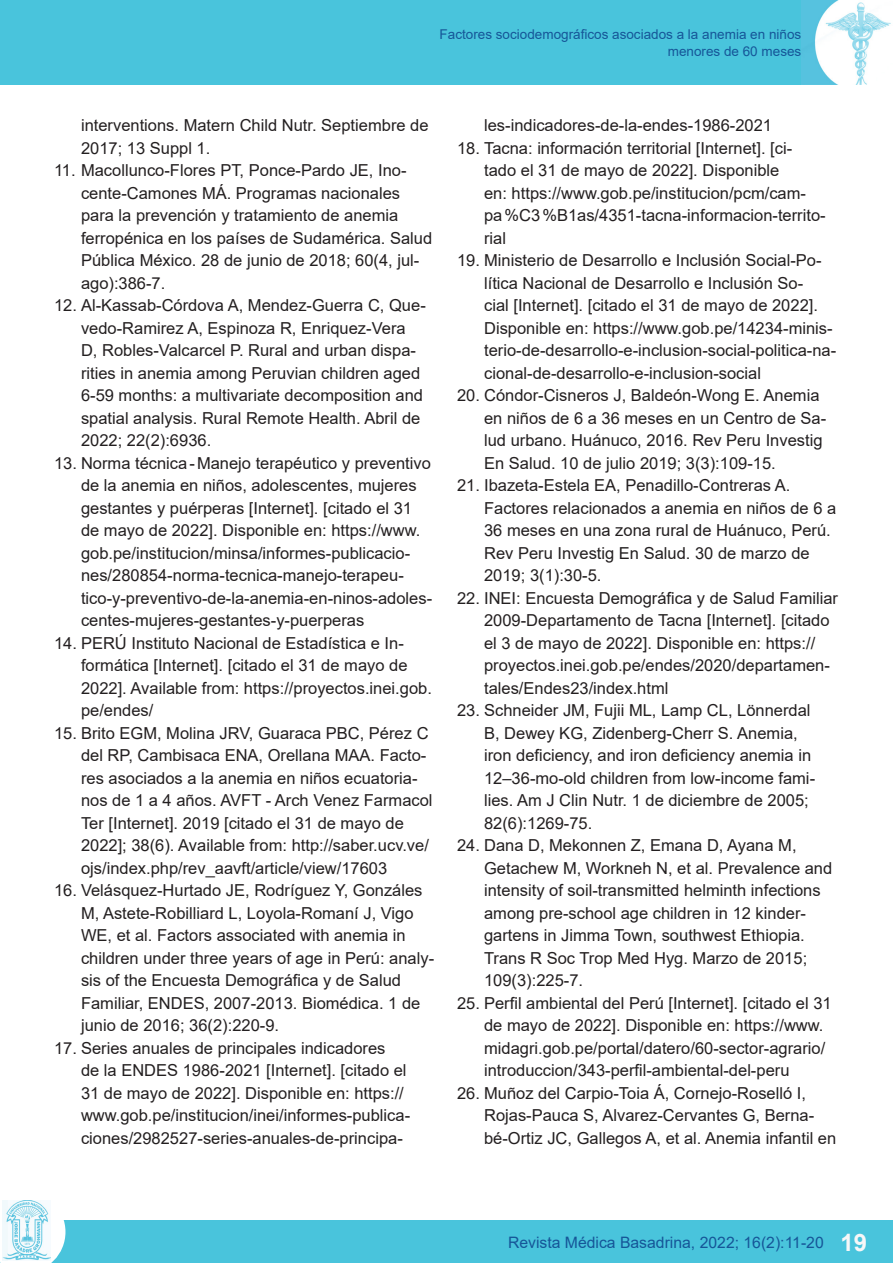
<style>
.page{position:relative;width:893px;height:1263px;background:#fff}
.page>*{position:absolute;margin:0;border:0;box-sizing:border-box;transform-origin:0 0}
.t1{font:700 24px "Arial";color:#f7f7f8}
.t2{font:16.5px/22.5px "Arial";color:#231f20}
.t3{font:15.75px "Arial";color:#165698}
.t4{font:13.5px/16.5px "Arial";color:#165698;text-align:right}
</style>
<div class="page">
<div style="left:1px;top:0;width:892px;height:85px;background:#49c4dc"></div>
<img style="left:801px;top:0;width:92px;height:85px">
<div style="left:0;top:1221px;width:893px;height:42px;background:#49c4dc"></div>
<svg style="left:0;top:1200px;width:65px;height:63px"></svg>
<img style="left:3px;top:1200px;width:48px;height:60px">
<p class="t4" style="left:440px;top:26px;width:363px">Factores sociodemográficos asociados a la anemia en niños menores de 60 meses</p>
<p class="t2" style="left:81px;top:114px;width:349px">interventions. Matern Child Nutr. Septiembre de<br>2017; 13 Suppl 1.</p>
<p class="t2" style="left:81px;top:159px;width:353px;text-indent:-27px">11. Macollunco-Flores PT, Ponce-Pardo JE, Ino&shy;cente-Camones MÁ. Programas nacionales para la prevención y tratamiento de anemia ferropénica en los países de Sudamérica. Salud Pública México. 28 de junio de 2018; 60(4, jul&shy;ago):386-7.</p>
<p class="t2" style="left:81px;top:294px;width:346px;text-indent:-27px">12. Al-Kassab-Córdova A, Mendez-Guerra C, Que&shy;vedo-Ramirez A, Espinoza R, Enriquez-Vera D, Robles-Valcarcel P. Rural and urban dispa&shy;rities in anemia among Peruvian children aged 6-59 months: a multivariate decomposition and spatial analysis. Rural Remote Health. Abril de 2022; 22(2):6936.</p>
<p class="t2" style="left:81px;top:451px;width:353px;text-indent:-27px">13. Norma técnica-Manejo terapéutico y preventivo de la anemia en niños, adolescentes, mujeres gestantes y puérperas [Internet]. [citado el 31 de mayo de 2022]. Disponible en: https://www. gob.pe/institucion/minsa/informes-publicacio&shy;nes/280854-norma-tecnica-manejo-terapeu&shy;tico-y-preventivo-de-la-anemia-en-ninos-adoles&shy;centes-mujeres-gestantes-y-puerperas</p>
<p class="t2" style="left:81px;top:631px;width:352px;text-indent:-27px">14. PERÚ Instituto Nacional de Estadística e In&shy;formática [Internet]. [citado el 31 de mayo de 2022]. Available from: https://proyectos.inei.gob. pe/endes/</p>
<p class="t2" style="left:81px;top:721px;width:353px;text-indent:-27px">15. Brito EGM, Molina JRV, Guaraca PBC, Pérez C del RP, Cambisaca ENA, Orellana MAA. Facto&shy;res asociados a la anemia en niños ecuatoria&shy;nos de 1 a 4 años. AVFT - Arch Venez Farmacol Ter [Internet]. 2019 [citado el 31 de mayo de 2022]; 38(6). Available from: http://saber.ucv.ve/ ojs/index.php/rev_aavft/article/view/17603</p>
<p class="t2" style="left:81px;top:879px;width:355px;text-indent:-27px">16. Velásquez-Hurtado JE, Rodríguez Y, Gonzáles M, Astete-Robilliard L, Loyola-Romaní J, Vigo WE, et al. Factors associated with anemia in children under three years of age in Perú: analy&shy;sis of the Encuesta Demográfica y de Salud Familiar, ENDES, 2007-2013. Biomédica. 1 de junio de 2016; 36(2):220-9.</p>
<p class="t2" style="left:81px;top:1036px;width:331px;text-indent:-27px">17. Series anuales de principales indicadores<br>de la ENDES 1986-2021 [Internet]. [citado el 31 de mayo de 2022]. Disponible en: https:// www.gob.pe/institucion/inei/informes-publica&shy;ciones/2982527-series-anuales-de-principa-</p>
<p class="t2" style="left:484px;top:114px;width:289px">les-indicadores-de-la-endes-1986-2021</p>
<p class="t2" style="left:484px;top:136px;width:343px;text-indent:-27px">18. Tacna: información territorial [Internet]. [ci&shy;tado el 31 de mayo de 2022]. Disponible<br>en: https://www.gob.pe/institucion/pcm/cam&shy;pa%C3%B1as/4351-tacna-informacion-territo&shy;rial</p>
<p class="t2" style="left:484px;top:249px;width:354px;text-indent:-27px">19. Ministerio de Desarrollo e Inclusión Social-Po&shy;lítica Nacional de Desarrollo e Inclusión So-<br>cial [Internet]. [citado el 31 de mayo de 2022].<br>Disponible en: https://www.gob.pe/14234-minis&shy;terio-de-desarrollo-e-inclusion-social-politica-na&shy;cional-de-desarrollo-e-inclusion-social</p>
<p class="t2" style="left:484px;top:384px;width:344px;text-indent:-27px">20. Cóndor-Cisneros J, Baldeón-Wong E. Anemia en niños de 6 a 36 meses en un Centro de Sa&shy;lud urbano. Huánuco, 2016. Rev Peru Investig En Salud. 10 de julio 2019; 3(3):109-15.</p>
<p class="t2" style="left:484px;top:474px;width:354px;text-indent:-27px">21. Ibazeta-Estela EA, Penadillo-Contreras A.<br>Factores relacionados a anemia en niños de 6 a 36 meses en una zona rural de Huánuco, Perú.<br>Rev Peru Investig En Salud. 30 de marzo de 2019; 3(1):30-5.</p>
<p class="t2" style="left:484px;top:586px;width:355px;text-indent:-27px">22. INEI: Encuesta Demográfica y de Salud Familiar 2009-Departamento de Tacna [Internet]. [citado el 3 de mayo de 2022]. Disponible en: https:// proyectos.inei.gob.pe/endes/2020/departamen&shy;tales/Endes23/index.html</p>
<p class="t2" style="left:484px;top:699px;width:333px;text-indent:-27px">23. Schneider JM, Fujii ML, Lamp CL, Lönnerdal B, Dewey KG, Zidenberg-Cherr S. Anemia, iron deficiency, and iron deficiency anemia in 12–36-mo-old children from low-income fami&shy;lies. Am J Clin Nutr. 1 de diciembre de 2005; 82(6):1269-75.</p>
<p class="t2" style="left:484px;top:834px;width:350px;text-indent:-27px">24. Dana D, Mekonnen Z, Emana D, Ayana M, Getachew M, Workneh N, et al. Prevalence and intensity of soil-transmitted helminth infections among pre-school age children in 12 kinder&shy;gartens in Jimma Town, southwest Ethiopia.<br>Trans R Soc Trop Med Hyg. Marzo de 2015; 109(3):225-7.</p>
<p class="t2" style="left:484px;top:991px;width:349px;text-indent:-27px">25. Perfil ambiental del Perú [Internet]. [citado el 31 de mayo de 2022]. Disponible en: https://www. midagri.gob.pe/portal/datero/60-sector-agrario/ introduccion/343-perfil-ambiental-del-peru</p>
<p class="t2" style="left:484px;top:1081px;width:354px;text-indent:-27px">26. Muñoz del Carpio-Toia Á, Cornejo-Roselló I,<br>Rojas-Pauca S, Alvarez-Cervantes G, Berna&shy;bé-Ortiz JC, Gallegos A, et al. Anemia infantil en</p>
<p class="t3" style="left:508px;top:1231px;width:317px">Revista Médica Basadrina, 2022; 16(2):11-20</p>
<p class="t1" style="left:840px;top:1225px;width:28px">19</p>
</div>
